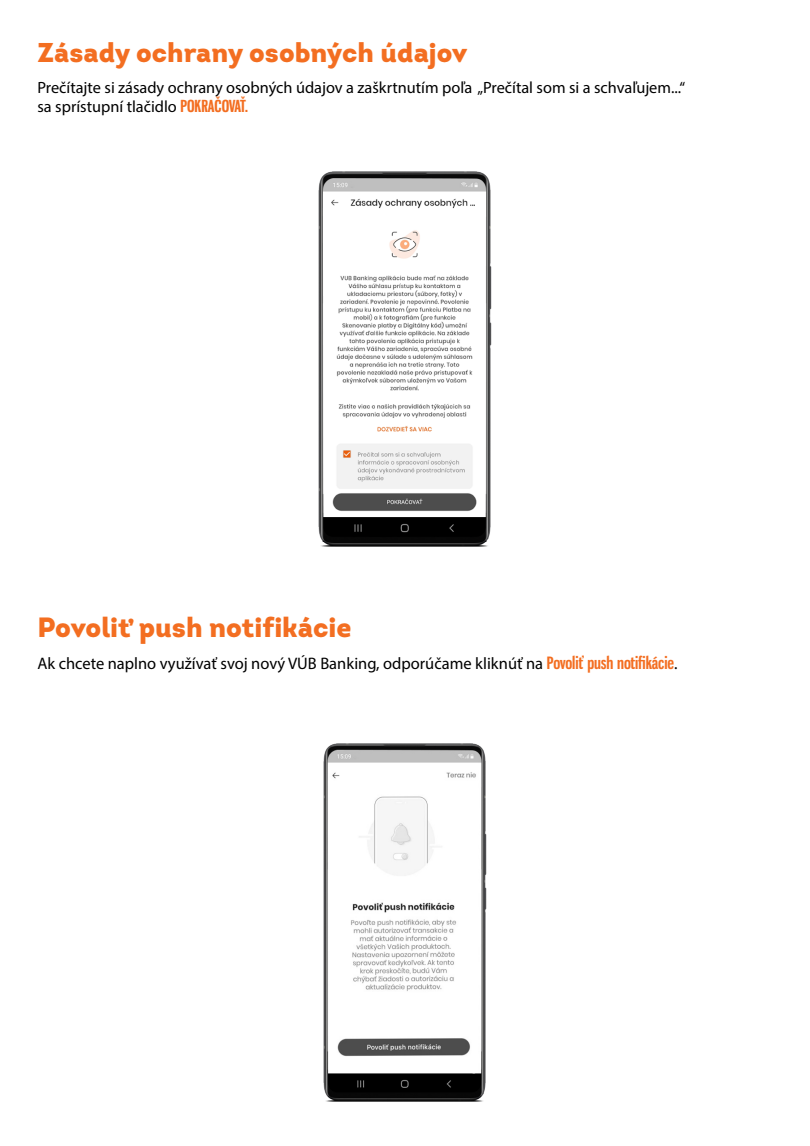
<style>
.page{position:relative;width:810px;height:1146px;background:#fff}
.page>*{position:absolute;margin:0;border:0;box-sizing:border-box;transform-origin:0 0}
.t1{font:900 27.83px "Intro";color:#f36e21}
.t2{font:900 27.15px "Intro";color:#f36e21}
.text{font:16.73px "Myriad Pro";color:#000}
.text-2{font:16.27px/19.6px "Myriad Pro";color:#000}
.s1{font-family:"Gnuolane Rg";font-weight:700;color:#f36e21}
</style>
<div class="page">
<img style="left:324px;top:743px;width:162px;height:359px">
<img style="left:319px;top:172px;width:172px;height:374px">
<h3 class="t2" style="left:38px;top:34px;width:431px">Zásady ochrany osobných údajov</h3>
<p class="text-2" style="left:38px;top:77px;width:649px">Prečítajte si zásady ochrany osobných údajov a zaškrtnutím poľa „Prečítal som si a schvaľujem...“ sa sprístupní tlačidlo <span class="s1">POKRAČOVAŤ.</span></p>
<h3 class="t1" style="left:38px;top:609px;width:316px">Povoliť push notifikácie</h3>
<p class="text" style="left:38px;top:653px;width:642px">Ak chcete naplno využívať svoj nový VÚB Banking, odporúčame kliknúť na <span class="s1">Povoliť push notifikácie</span>.</p>
</div>
